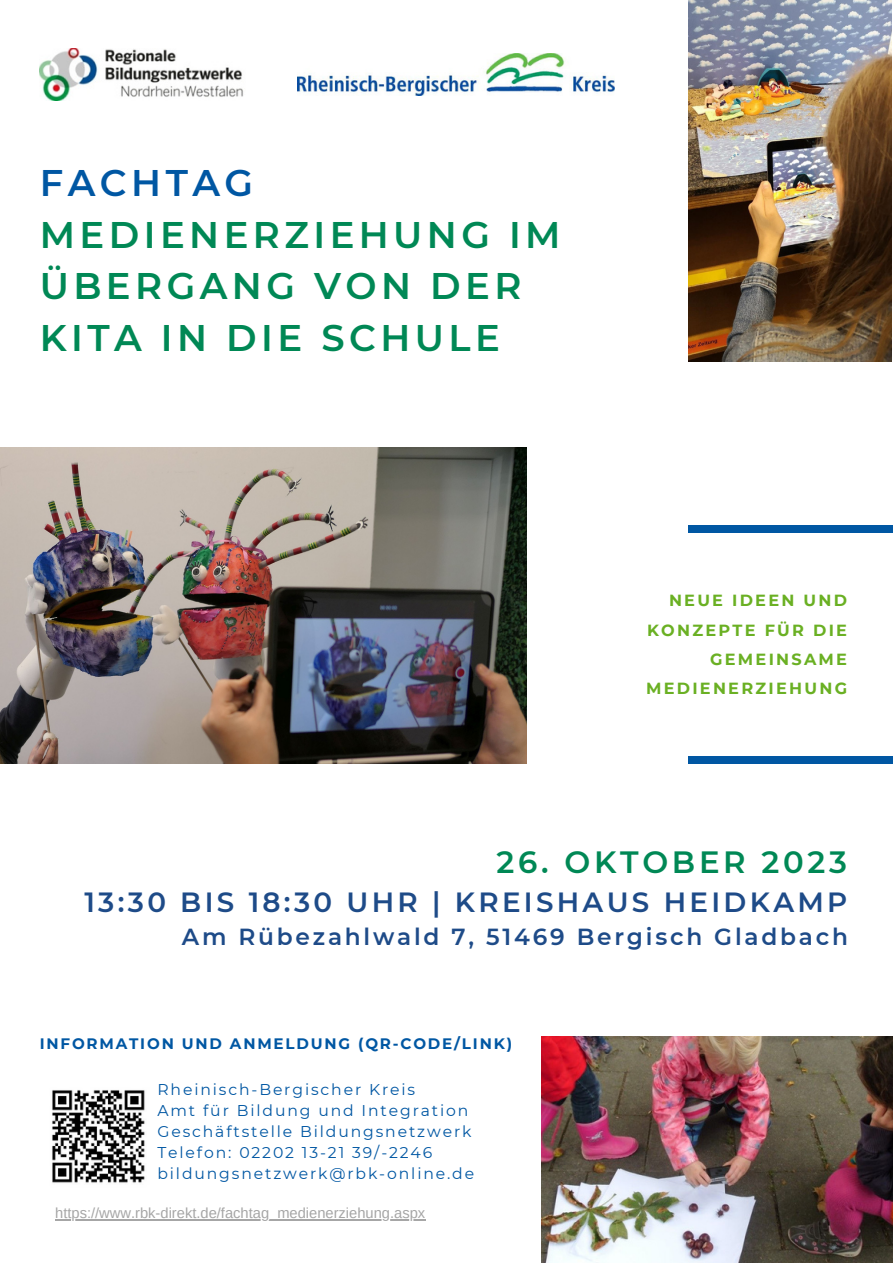
<style>
.page{position:relative;width:893px;height:1264px;background:#fff}
.page>*{position:absolute;margin:0;border:0;box-sizing:border-box;transform-origin:0 0}
.t1{font:600 37.05px/51.8px "Montserrat";letter-spacing:.12em;color:#085}
.t2{font:600 37.05px "Montserrat";letter-spacing:.12em;color:#0057a3}
.t3{font:600 30.75px "Montserrat";letter-spacing:.12em;color:#085}
.t4{font:600 27.75px "Montserrat";letter-spacing:.12em;color:#1e4b88}
.t5{font:600 23.25px "Montserrat";letter-spacing:.12em;color:#1e4b88}
.t6{font:700 16.05px/29.2px "Montserrat";letter-spacing:.14em;color:#6ab023;text-align:right}
.t7{font:15.6px "Montserrat";letter-spacing:.12em;color:#0057a3}
.t8{font:700 15.15px "Montserrat";letter-spacing:.12em;color:#0057a3}
.t9{font:14.7px "Arimo";color:#a6a6a6}
</style>
<div class="page">
<div style="left:688px;top:525px;width:204px;height:8px;background:#0057a3"></div>
<div style="left:688px;top:756px;width:204px;height:8px;background:#0057a3"></div>
<img style="left:40px;top:48px;width:203px;height:52px">
<img style="left:297px;top:53px;width:317px;height:43px">
<img style="left:688px;top:0;width:203px;height:361px">
<img style="left:0;top:448px;width:526px;height:316px">
<img style="left:541px;top:1036px;width:351px;height:226px">
<img style="left:52px;top:1090px;width:93px;height:93px">
<hr style="left:55px;top:1219px;width:370px;height:1px;background:#a6a6a6">
<p class="t2" style="left:40px;top:160px;width:215px">FACHTAG</p>
<p class="t1" style="left:40px;top:208px;width:522px">MEDIENERZIEHUNG IM<br>ÜBERGANG VON DER<br>KITA IN DIE SCHULE</p>
<p class="t6" style="left:646px;top:586px;width:202px">NEUE IDEEN UND<br>KONZEPTE FÜR DIE<br>GEMEINSAME<br>MEDIENERZIEHUNG</p>
<p class="t3" style="left:496px;top:843px;width:352px">26. OKTOBER 2023</p>
<p class="t4" style="left:84px;top:885px;width:764px">13:30 BIS 18:30 UHR | KREISHAUS HEIDKAMP</p>
<p class="t5" style="left:182px;top:922px;width:667px">Am Rübezahlwald 7, 51469 Bergisch Gladbach</p>
<p class="t8" style="left:40px;top:1034px;width:474px">INFORMATION UND ANMELDUNG (QR-CODE/LINK)</p>
<p class="t7" style="left:157px;top:1079px;width:259px">Rheinisch-Bergischer Kreis</p>
<p class="t7" style="left:157px;top:1100px;width:312px">Amt für Bildung und Integration</p>
<p class="t7" style="left:157px;top:1121px;width:315px">Geschäftstelle Bildungsnetzwerk</p>
<p class="t7" style="left:157px;top:1142px;width:276px">Telefon: 02202 13-21 39/-2246</p>
<p class="t7" style="left:157px;top:1163px;width:318px">bildungsnetzwerk@rbk-online.de</p>
<p class="t9" style="left:55px;top:1205px;width:371px">https://www.rbk-direkt.de/fachtag_medienerziehung.aspx</p>
</div>
